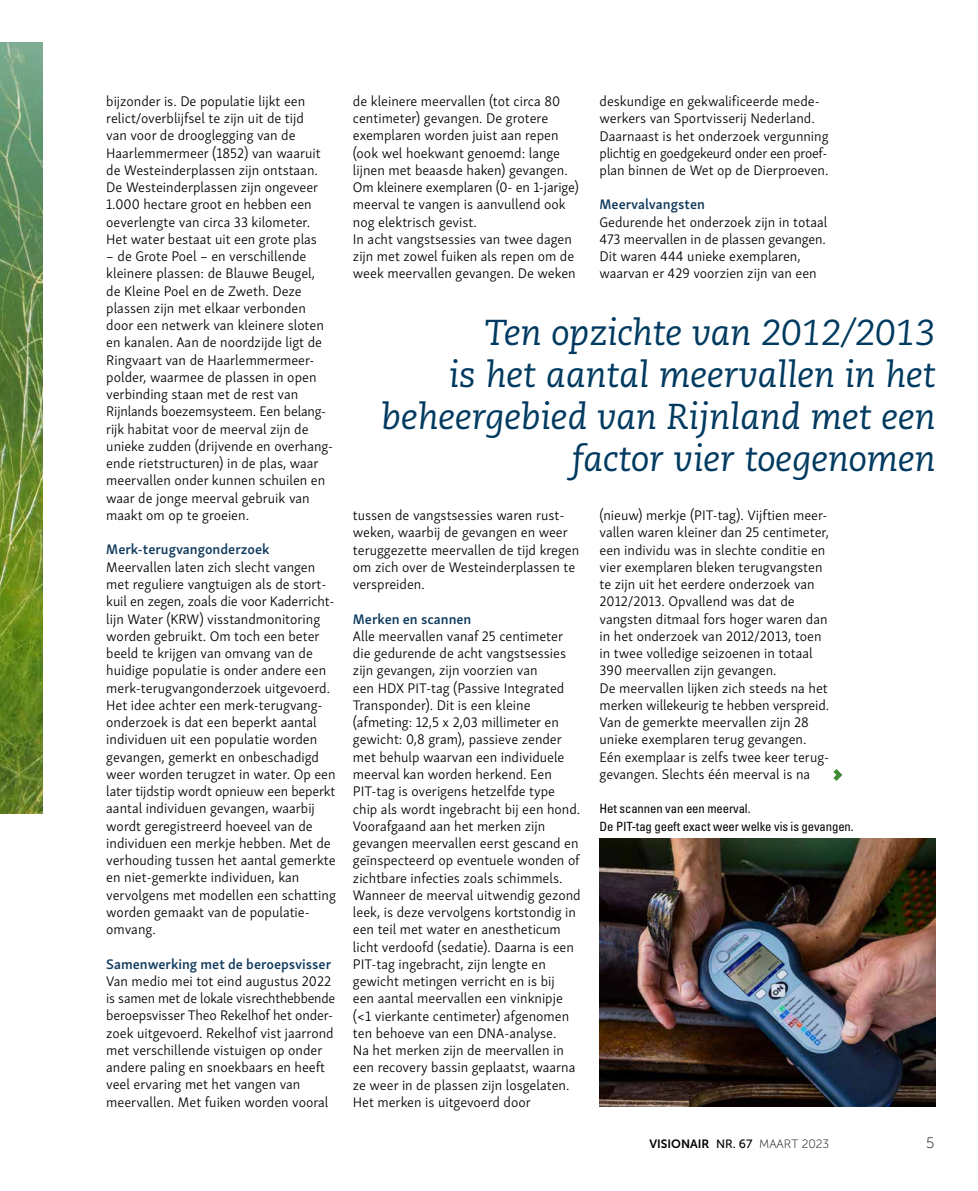
<style>
.page{position:relative;width:978px;height:1191px;background:#fff}
.page>*{position:absolute;margin:0;border:0;box-sizing:border-box;transform-origin:0 0}
.t1{font:italic 36px/42px "Caecilia LT Pro 56";color:#003a60;text-align:right}
.t2{font:15px "Museo Sans 100";color:#000}
.t3{font:300 14.25px/17.2px "Skolar Sans";color:#000}
.t4{font:600 14.25px "Skolar Sans";color:#0f3a5e}
.t5{font:condensed 12.75px/17.2px "Univers LT Std";letter-spacing:-.01em;color:#000}
.t6{font:12px "Museo Sans 700";color:#000}
.s1{font-family:"Museo Sans 500"}
.s2{font-family:"Museo Sans 100"}
</style>
<div class="page">
<img style="left:0;top:43px;width:43px;height:770px">
<svg style="left:833px;top:769px;width:9px;height:12px"></svg>
<img style="left:600px;top:838px;width:335px;height:268px">
<p class="t3" style="left:106px;top:91px;width:216px">bijzonder is. De populatie lijkt een relict/overblijfsel te zijn uit de tijd van voor de drooglegging van de Haarlemmermeer (1852) van waaruit de Westeinderplassen zijn ontstaan.<br>De Westeinderplassen zijn ongeveer 1.000 hectare groot en hebben een oeverlengte van circa 33 kilometer.<br>Het water bestaat uit een grote plas</p>
<p class="t3" style="left:106px;top:247px;width:226px">– de Grote Poel – en verschillende kleinere plassen: de Blauwe Beugel, de Kleine Poel en de Zweth. Deze plassen zijn met elkaar verbonden door een netwerk van kleinere sloten en kanalen. Aan de noordzijde ligt de Ringvaart van de Haarlemmermeer&shy;polder, waarmee de plassen in open verbinding staan met de rest van Rijnlands boezemsysteem. Een belang&shy;rijk habitat voor de meerval zijn de unieke zudden (drijvende en overhang&shy;ende rietstructuren) in de plas, waar meervallen onder kunnen schuilen en waar de jonge meerval gebruik van maakt om op te groeien.</p>
<p class="t4" style="left:106px;top:538px;width:165px">Merk-terugvangonderzoek</p>
<p class="t3" style="left:106px;top:557px;width:231px">Meervallen laten zich slecht vangen met reguliere vangtuigen als de stort&shy;kuil en zegen, zoals die voor Kaderricht&shy;lijn Water (KRW) visstandmonitoring worden gebruikt. Om toch een beter beeld te krijgen van omvang van de huidige populatie is onder andere een merk-terugvangonderzoek uitgevoerd.<br>Het idee achter een merk-terugvang&shy;onderzoek is dat een beperkt aantal individuen uit een populatie worden gevangen, gemerkt en onbeschadigd weer worden terugzet in water. Op een later tijdstip wordt opnieuw een beperkt aantal individuen gevangen, waarbij wordt geregistreerd hoeveel van de individuen een merkje hebben. Met de verhouding tussen het aantal gemerkte en niet-gemerkte individuen, kan vervolgens met modellen een schatting worden gemaakt van de populatie&shy;omvang.</p>
<p class="t4" style="left:106px;top:952px;width:226px">Samenwerking met de beroepsvisser</p>
<p class="t3" style="left:106px;top:971px;width:230px">Van medio mei tot eind augustus 2022 is samen met de lokale visrechthebbende beroepsvisser Theo Rekelhof het onder&shy;zoek uitgevoerd. Rekelhof vist jaarrond met verschillende vistuigen op onder andere paling en snoekbaars en heeft veel ervaring met het vangen van meervallen. Met fuiken worden vooral</p>
<p class="t3" style="left:353px;top:91px;width:227px">de kleinere meervallen (tot circa 80 centimeter) gevangen. De grotere exemplaren worden juist aan repen (ook wel hoekwant genoemd: lange lijnen met beaasde haken) gevangen.<br>Om kleinere exemplaren (0- en 1-jarige) meerval te vangen is aanvullend ook nog elektrisch gevist.<br>In acht vangstsessies van twee dagen zijn met zowel fuiken als repen om de week meervallen gevangen. De weken</p>
<p class="t3" style="left:600px;top:92px;width:231px">deskundige en gekwalificeerde mede&shy;werkers van Sportvisserij Nederland.<br>Daarnaast is het onderzoek vergunning plichtig en goedgekeurd onder een proef&shy;plan binnen de Wet op de Dierproeven.</p>
<p class="t4" style="left:600px;top:193px;width:107px">Meervalvangsten</p>
<p class="t3" style="left:600px;top:212px;width:229px">Gedurende het onderzoek zijn in totaal 473 meervallen in de plassen gevangen.<br>Dit waren 444 unieke exemplaren, waarvan er 429 voorzien zijn van een</p>
<h1 class="t1" style="left:381px;top:311px;width:556px">Ten opzichte van 2012/2013<br>is het aantal meervallen in het beheergebied van Rijnland met een factor vier toegenomen</h1>
<p class="t3" style="left:353px;top:505px;width:228px">tussen de vangstsessies waren rust&shy;weken, waarbij de gevangen en weer teruggezette meervallen de tijd kregen om zich over de Westeinderplassen te verspreiden.</p>
<p class="t4" style="left:353px;top:607px;width:120px">Merken en scannen</p>
<p class="t3" style="left:353px;top:626px;width:229px">Alle meervallen vanaf 25 centimeter die gedurende de acht vangstsessies zijn gevangen, zijn voorzien van<br>een HDX PIT-tag (Passive Integrated Transponder). Dit is een kleine (afmeting: 12,5 x 2,03 millimeter en gewicht: 0,8 gram), passieve zender met behulp waarvan een individuele meerval kan worden herkend. Een PIT-tag is overigens hetzelfde type chip als wordt ingebracht bij een hond.<br>Voorafgaand aan het merken zijn gevangen meervallen eerst gescand en geïnspecteerd op eventuele wonden of zichtbare infecties zoals schimmels.<br>Wanneer de meerval uitwendig gezond leek, is deze vervolgens kortstondig in een teil met water en anestheticum licht verdoofd (sedatie). Daarna is een PIT-tag ingebracht, zijn lengte en gewicht metingen verricht en is bij<br>een aantal meervallen een vinknipje (&lt;1 vierkante centimeter) afgenomen ten behoeve van een DNA-analyse.<br>Na het merken zijn de meervallen in een recovery bassin geplaatst, waarna ze weer in de plassen zijn losgelaten.<br>Het merken is uitgevoerd door</p>
<p class="t3" style="left:600px;top:505px;width:231px">(nieuw) merkje (PIT-tag). Vijftien meer&shy;vallen waren kleiner dan 25 centimeter, een individu was in slechte conditie en vier exemplaren bleken terugvangsten te zijn uit het eerdere onderzoek van 2012/2013. Opvallend was dat de vangsten ditmaal fors hoger waren dan in het onderzoek van 2012/2013, toen in twee volledige seizoenen in totaal 390 meervallen zijn gevangen.<br>De meervallen lijken zich steeds na het merken willekeurig te hebben verspreid.<br>Van de gemerkte meervallen zijn 28 unieke exemplaren terug gevangen.<br>Eén exemplaar is zelfs twee keer terug&shy;gevangen. Slechts één meerval is na</p>
<p class="t5" style="left:600px;top:800px;width:256px">Het scannen van een meerval.<br>De PIT-tag geeft exact weer welke vis is gevangen.</p>
<p class="t6" style="left:649px;top:1137px;width:181px">VISIONAIR <span class="s1">NR. 67</span> <span class="s2">MAART 2023</span></p>
<p class="t2" style="left:926px;top:1135px;width:10px">5</p>
</div>
